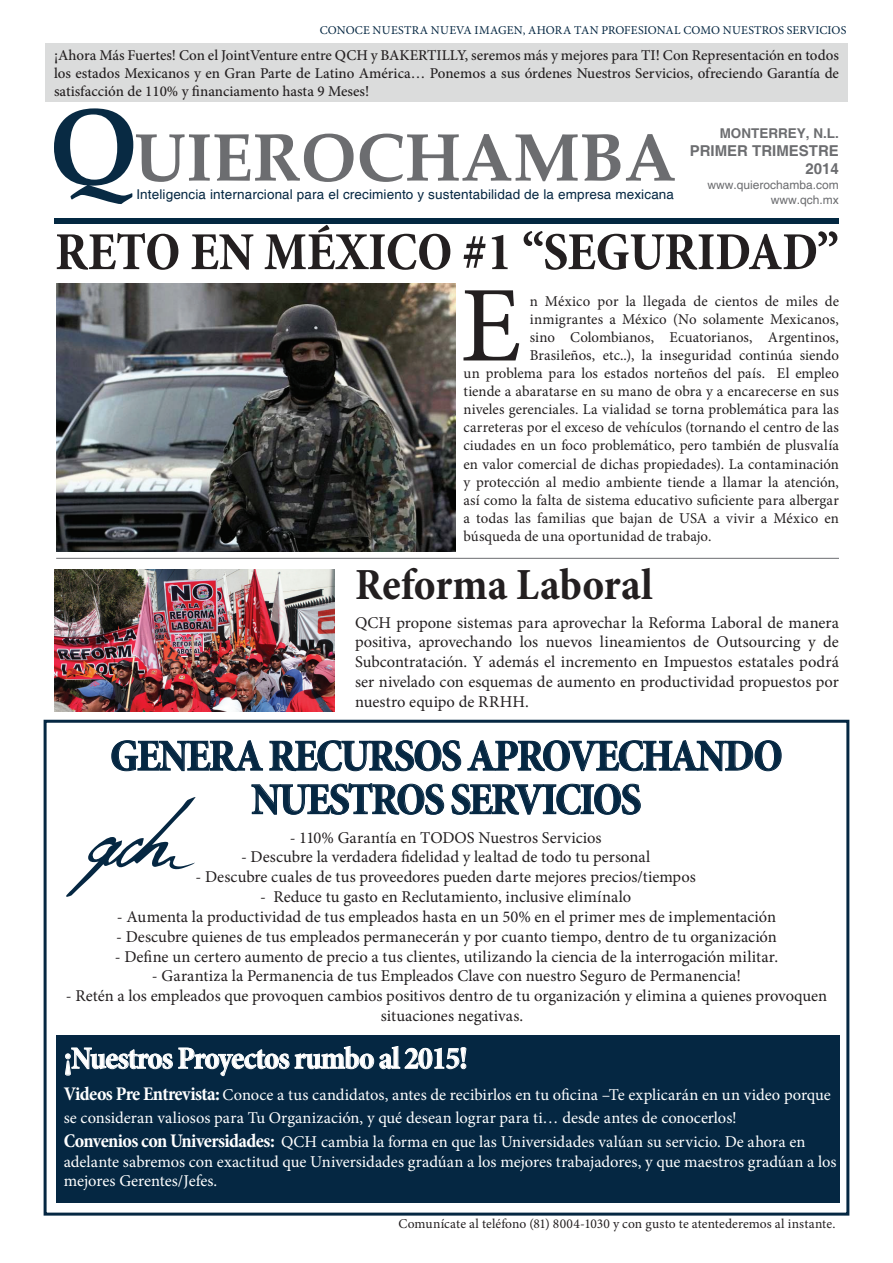
<style>
.page{position:relative;width:893px;height:1263px;background:#fff}
.page>*{position:absolute;margin:0;border:0;box-sizing:border-box;transform-origin:0 0}
.t1{font:107.85px "Minion Pro";color:#231f20}
.t2{font:700 67.05px "Palatino Linotype";color:#6c6d70}
.t3{font:700 condensed 54px "Minion Pro";letter-spacing:-.005em;color:#231f20}
.t4{font:700 condensed 45px/43.5px "Minion Pro";letter-spacing:-.04em;color:#052742;text-align:center}
.t5{font:700 condensed 45px "Minion Pro";color:#231f20}
.t6{font:700 condensed 31.5px "Minion Pro";letter-spacing:-.03em;color:#fff}
.t7{font:16.5px/19.8px "Minion Pro";color:#231f20;text-align:justify}
.t8{font:16.5px/23.4px "Minion Pro";color:#fff}
.t9{font:15px "Minion Pro";letter-spacing:.005em;color:#231f20}
.t10{font:500 15px/18px "Minion Pro";color:#231f20;text-align:justify}
.t11{font:700 15px/18px "Helvetica";color:#6c6d70;text-align:right}
.t12{font:13.5px "Helvetica";letter-spacing:.01em;color:#052742}
.t13{font:13.5px "Minion Pro";letter-spacing:.005em;color:#231f20}
.t14{font:700 13.5px "Helvetica";color:#6c6d70}
.t15{font:12px "Minion Pro";letter-spacing:.015em;color:#052742}
.t16{font:12px "Helvetica";color:#6c6d70}
.s1{font-size:106.95px;color:#082a43}
.s2{font-weight:700;font-stretch:condensed;font-size:19.5px}
</style>
<div class="page">
<div style="left:56px;top:1035px;width:784px;height:168px;background:#052742"></div>
<div style="left:45px;top:44px;width:802px;height:58px;background:#dbdcdc"></div>
<svg style="left:66px;top:797px;width:130px;height:100px"></svg>
<div style="left:54px;top:218px;width:785px;height:5px;background:#032841"></div>
<img style="left:56px;top:284px;width:399px;height:268px">
<hr style="left:56px;top:558px;width:783px;height:1px;background:#6c6d70">
<svg style="left:65px;top:1046px;width:402px;height:30px"></svg>
<svg style="left:111px;top:740px;width:152px;height:31px"></svg>
<svg style="left:269px;top:740px;width:192px;height:31px"></svg>
<svg style="left:467px;top:740px;width:315px;height:31px"></svg>
<svg style="left:251px;top:783px;width:193px;height:32px"></svg>
<svg style="left:451px;top:783px;width:190px;height:32px"></svg>
<img style="left:54px;top:570px;width:281px;height:141px">
<div style="left:44px;top:720px;width:805px;height:495px;border:3px solid #052742"></div>
<p class="t15" style="left:320px;top:22px;width:528px">CONOCE NUESTRA NUEVA IMAGEN, AHORA TAN PROFESIONAL COMO NUESTROS SERVICIOS</p>
<p class="t10" style="left:54px;top:46px;width:786px">¡Ahora Más Fuertes! Con el JointVenture entre QCH y BAKERTILLY, seremos más y mejores para TI! Con Representación en todos los estados Mexicanos y en Gran Parte de Latino América… Ponemos a sus órdenes Nuestros Servicios, ofreciendo Garantía de satisfacción de 110% y financiamento hasta 9 Meses!</p>
<p class="t14" style="left:720px;top:125px;width:121px">MONTERREY, N.L.</p>
<p class="t11" style="left:690px;top:143px;width:151px">PRIMER TRIMESTRE<br>2014</p>
<p class="t16" style="left:708px;top:178px;width:133px">www.quierochamba.com</p>
<h2 class="t2" style="left:49px;top:110px;width:629px"><span class="s1">Q</span>UIEROCHAMBA</h2>
<p class="t12" style="left:136px;top:186px;width:539px">Inteligencia internarcional para el crecimiento y sustentabilidad de la empresa mexicana</p>
<p class="t16" style="left:771px;top:192px;width:70px">www.qch.mx</p>
<h3 class="t3" style="left:55px;top:215px;width:785px">RETO EN MÉXICO #1 “SEGURIDAD”</h3>
<h1 class="t1" style="left:460px;top:254px;width:63px">E</h1>
<p class="t9" style="left:530px;top:292px;width:311px">n México por la llegada de cientos de miles de</p>
<p class="t9" style="left:530px;top:310px;width:311px">inmigrantes a México (No solamente Mexicanos,</p>
<p class="t9" style="left:530px;top:328px;width:311px">sino Colombianos, Ecuatorianos, Argentinos,</p>
<p class="t9" style="left:530px;top:346px;width:311px">Brasileños, etc..), la inseguridad continúa siendo</p>
<p class="t9" style="left:463px;top:364px;width:377px">un problema para los estados norteños del país. El empleo</p>
<p class="t9" style="left:463px;top:382px;width:377px">tiende a abaratarse en su mano de obra y a encarecerse en sus</p>
<p class="t9" style="left:463px;top:400px;width:377px">niveles gerenciales. La vialidad se torna problemática para las</p>
<p class="t9" style="left:463px;top:418px;width:377px">carreteras por el exceso de vehículos (tornando el centro de las</p>
<p class="t9" style="left:463px;top:436px;width:377px">ciudades en un foco problemático, pero también de plusvalía</p>
<p class="t9" style="left:463px;top:454px;width:377px">en valor comercial de dichas propiedades). La contaminación</p>
<p class="t9" style="left:463px;top:472px;width:377px">y protección al medio ambiente tiende a llamar la atención,</p>
<p class="t9" style="left:463px;top:490px;width:377px">así como la falta de sistema educativo suficiente para albergar</p>
<p class="t9" style="left:463px;top:508px;width:377px">a todas las familias que bajan de USA a vivir a México en</p>
<p class="t9" style="left:463px;top:526px;width:249px">búsqueda de una oportunidad de trabajo.</p>
<h3 class="t5" style="left:355px;top:554px;width:299px">Reforma Laboral</h3>
<p class="t7" style="left:355px;top:612px;width:485px">QCH propone sistemas para aprovechar la Reforma Laboral de manera positiva, aprovechando los nuevos lineamientos de Outsourcing y de Subcontratación. Y además el incremento en Impuestos estatales podrá ser nivelado con esquemas de aumento en productividad propuestos por nuestro equipo de RRHH.</p>
<h3 class="t4" style="left:110px;top:734px;width:674px">GENERA RECURSOS APROVECHANDO<br>NUESTROS SERVICIOS</h3>
<p class="t7" style="left:290px;top:827px;width:313px">- 110% Garantía en TODOS Nuestros Servicios</p>
<p class="t7" style="left:241px;top:847px;width:411px">- Descubre la verdadera fidelidad y lealtad de todo tu personal</p>
<p class="t7" style="left:196px;top:867px;width:502px">- Descubre cuales de tus proveedores pueden darte mejores precios/tiempos</p>
<p class="t7" style="left:260px;top:887px;width:373px">- Reduce tu gasto en Reclutamiento, inclusive elimínalo</p>
<p class="t7" style="left:117px;top:907px;width:661px">- Aumenta la productividad de tus empleados hasta en un 50% en el primer mes de implementación</p>
<p class="t7" style="left:116px;top:927px;width:662px">- Descubre quienes de tus empleados permanecerán y por cuanto tiempo, dentro de tu organización</p>
<p class="t7" style="left:115px;top:946px;width:665px">- Define un certero aumento de precio a tus clientes, utilizando la ciencia de la interrogación militar.</p>
<p class="t7" style="left:152px;top:966px;width:591px">- Garantiza la Permanencia de tus Empleados Clave con nuestro Seguro de Permanencia!</p>
<p class="t7" style="left:381px;top:986px;width:448px;text-indent:-315px">- Retén a los empleados que provoquen cambios positivos dentro de tu organización y elimina a quienes provoquen situaciones negativas.</p>
<h3 class="t6" style="left:64px;top:1036px;width:405px">¡Nuestros Proyectos rumbo al 2015!</h3>
<p class="t8" style="left:64px;top:1083px;width:769px"><span class="s2">Videos Pre Entrevista:</span> Conoce a tus candidatos, antes de recibirlos en tu oficina –Te explicarán en un video porque se consideran valiosos para Tu Organización, y qué desean lograr para ti… desde antes de conocerlos!<br><span class="s2">Convenios con Universidades:</span> QCH cambia la forma en que las Universidades valúan su servicio. De ahora en</p>
<p class="t8" style="left:64px;top:1151px;width:774px;line-height:19.8px">adelante sabremos con exactitud que Universidades gradúan a los mejores trabajadores, y que maestros gradúan a los mejores Gerentes/Jefes.</p>
<p class="t13" style="left:398px;top:1215px;width:438px">Comunícate al teléfono (81) 8004-1030 y con gusto te atentederemos al instante.</p>
</div>
